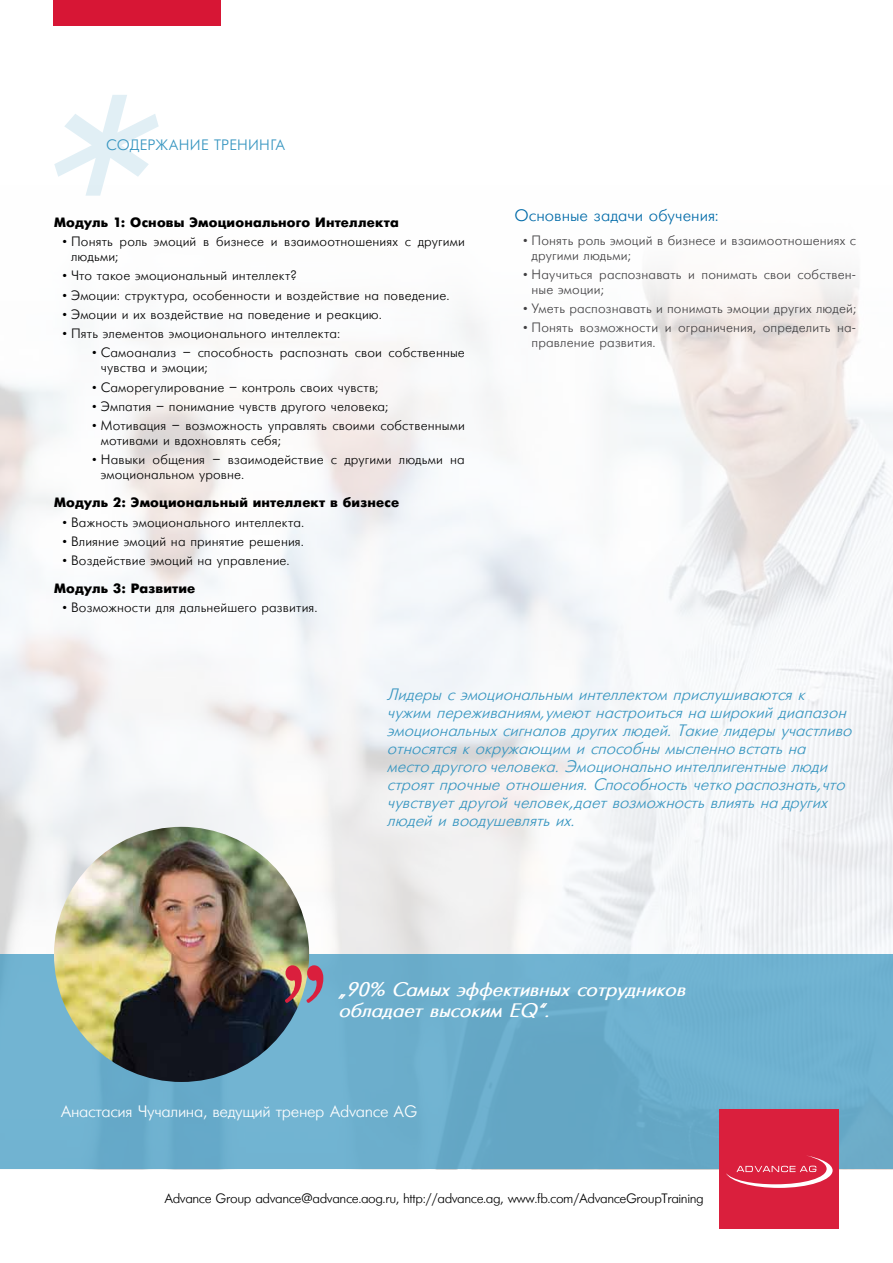
<style>
.page{position:relative;width:893px;height:1263px;background:#fff}
.page>*{position:absolute;margin:0;border:0;box-sizing:border-box;transform-origin:0 0}
.t1{font:italic 300px "Futuris";color:#3695c0}
.t2{font:132px "Hoefler Text";color:#da1f3d;scale:.91 1}
.t3{font:italic 700 19.5px/21px "Futuris";letter-spacing:-.02em;color:#fff}
.t4{font:italic 16.5px/18px "Futuris";color:#3695c0}
.t5{font:16.5px "Futuris Cyrillic";letter-spacing:-.02em;color:#fff}
.t6{font:16.5px "Futuris Cyrillic";color:#006aa8}
.t7{font:15px "Futuris Cyrillic";color:#3695c0}
.t8{font:13.5px/15px "Futuris Cyrillic";letter-spacing:.01em;color:#000}
.t9{font:13.5px/15px "Futuris Cyrillic";letter-spacing:.01em;color:#414042}
.t10{font:700 13.5px "Futuris";letter-spacing:.01em;color:#000}
.t11{font:13.5px "Futuris Cyrillic";letter-spacing:-.03em;color:#000}
</style>
<div class="page">
<img style="left:0;top:325px;width:893px;height:629px">
<div style="left:0;top:954px;width:893px;height:215px;background:#6db0cf"></div>
<div style="left:720px;top:1109px;width:119px;height:120px;background:#da1f3d"></div>
<svg style="left:726px;top:1155px;width:107px;height:33px"></svg>
<div style="left:53px;top:0;width:168px;height:26px;background:#d71635"></div>
<img style="left:54px;top:827px;width:255px;height:255px;border-radius:128px">
<h1 class="t1" style="left:0;top:60px;width:124px">*</h1>
<p class="t7" style="left:106px;top:137px;width:74px">содержание</p>
<p class="t7" style="left:214px;top:137px;width:10px">тренинга</p>
<p class="t10" style="left:54px;top:215px;width:346px">Модуль 1: Основы Эмоционального Интеллекта</p>
<p class="t8" style="left:71px;top:234px;width:395px;text-indent:-9px">• Понять роль эмоций в бизнесе и взаимоотношениях с другими людьми;</p>
<p class="t8" style="left:63px;top:269px;width:236px">• Что такое эмоциональный интеллект?</p>
<p class="t8" style="left:63px;top:288px;width:388px">• Эмоции: структура, особенности и воздействие на поведение.</p>
<p class="t8" style="left:63px;top:307px;width:321px">• Эмоции и их воздействие на поведение и реакцию.</p>
<p class="t8" style="left:63px;top:326px;width:279px">• Пять элементов эмоционального интеллекта:</p>
<p class="t8" style="left:101px;top:346px;width:366px;text-indent:-9px">• Самоанализ – способность распознать свои собственные чувства и эмоции;</p>
<p class="t8" style="left:92px;top:380px;width:288px">• Саморегулирование – контроль своих чувств;</p>
<p class="t8" style="left:92px;top:399px;width:298px">• Эмпатия – понимание чувств другого человека;</p>
<p class="t8" style="left:101px;top:418px;width:366px;text-indent:-9px">• Мотивация – возможность управлять своими собственными мотивами и вдохновлять себя;</p>
<p class="t8" style="left:101px;top:453px;width:366px;text-indent:-9px">• Навыки общения – взаимодействие с другими людьми на эмоциональном уровне.</p>
<p class="t10" style="left:54px;top:495px;width:347px">Модуль 2: Эмоциональный интеллект в бизнесе</p>
<p class="t8" style="left:63px;top:515px;width:243px">• Важность эмоционального интеллекта.</p>
<p class="t8" style="left:63px;top:534px;width:243px">• Влияние эмоций на принятие решения.</p>
<p class="t8" style="left:63px;top:553px;width:229px">• Воздействие эмоций на управление.</p>
<p class="t10" style="left:54px;top:581px;width:143px">Модуль 3: Развитие</p>
<p class="t8" style="left:63px;top:600px;width:257px">• Возможности для дальнейшего развития.</p>
<p class="t6" style="left:514px;top:207px;width:206px">Основные задачи обучения:</p>
<p class="t9" style="left:531px;top:233px;width:326px;text-indent:-9px">• Понять роль эмоций в бизнесе и взаимоотношениях с другими людьми;</p>
<p class="t9" style="left:531px;top:267px;width:326px;text-indent:-9px">• Научиться распознавать и понимать свои собствен&shy;ные эмоции;</p>
<p class="t9" style="left:523px;top:301px;width:335px">• Уметь распознавать и понимать эмоции других людей;</p>
<p class="t9" style="left:531px;top:321px;width:326px;text-indent:-9px">• Понять возможности и ограничения, определить на&shy;правление развития.</p>
<p class="t4" style="left:387px;top:686px;width:466px">Лидеры с эмоциональным интеллектом прислушиваются к чужим переживаниям,умеют настроиться на широкий диапазон эмоциональных сигналов других людей. Такие лидеры участливо относятся к окружающим и способны мысленно встать на<br>место другого человека. Эмоционально интеллигентные люди строят прочные отношения. Способность четко распознать,что чувствует другой человек,дает возможность влиять на других людей и воодушевлять их.</p>
<h2 class="t2" style="left:280px;top:856px;width:53px">„</h2>
<h3 class="t3" style="left:338px;top:979px;width:349px">„90% Самых эффективных сотрудников обладает высоким EQ“.</h3>
<p class="t5" style="left:61px;top:1102px;width:358px">Анастасия Чучалина, ведущий тренер Advance AG</p>
<p class="t11" style="left:164px;top:1191px;width:541px">Advance Group advance@advance.aog.ru, http://advance.ag, www.fb.com/AdvanceGroupTraining</p>
</div>
